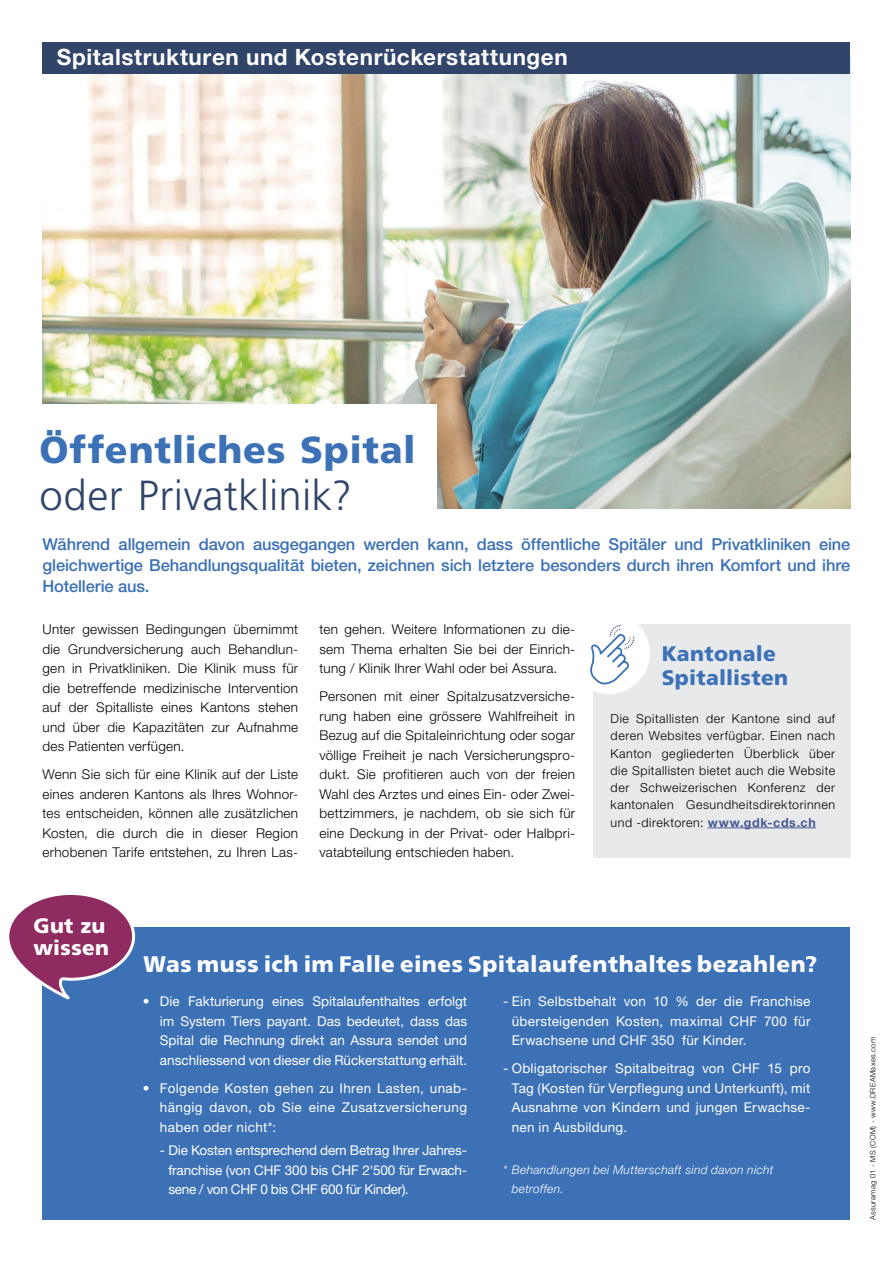
<style>
.page{position:relative;width:893px;height:1263px;background:#fff}
.page>*{position:absolute;margin:0;border:0;box-sizing:border-box;transform-origin:0 0}
.t1{font:300 42px "Frutiger";letter-spacing:.01em;color:#304569}
.t2{font:900 37.5px "Frutiger";letter-spacing:.02em;color:#3c71b6}
.t3{font:900 22.5px "Frutiger";letter-spacing:.02em;color:#fff}
.t4{font:700 22.5px "Helvetica Neue LT Std";letter-spacing:.03em;color:#fff}
.t5{font:900 21px/24px "Frutiger";letter-spacing:.015em;color:#3c71b6}
.t6{font:900 20.85px/22px "Frutiger";letter-spacing:.02em;color:#fff}
.t7{font:500 16.5px/21px "Helvetica Neue LT Std";letter-spacing:-.005em;color:#3c71b6;text-align:justify}
.t8{font:300 13.5px/19.5px "Helvetica Neue LT Std";letter-spacing:.02em;color:#000;text-align:justify}
.t9{font:13.5px/19.5px "Helvetica Neue LT Std";letter-spacing:.015em;color:#fff;text-align:justify}
.t10{font:300 12.45px/17.2px "Helvetica Neue LT Std";letter-spacing:.04em;color:#000;text-align:justify}
.t11{font:italic 300 12px/19.5px "Helvetica Neue LT Std";letter-spacing:.025em;color:#fff}
.t12{font:300 7.5px "Helvetica Neue LT Std";letter-spacing:.045em;color:#000}
.s1{font-weight:700;color:#465792}
</style>
<div class="page">
<img style="left:43px;top:74px;width:807px;height:435px">
<div style="left:593px;top:624px;width:257px;height:234px;background:#e8e9eb"></div>
<hr style="left:892px;top:1084px;width:1px;height:179px;background:#304569">
<div style="left:0;top:404px;width:437px;height:136px;background:#fff"></div>
<div style="left:43px;top:43px;width:807px;height:31px;background:#304569"></div>
<div style="left:43px;top:927px;width:807px;height:293px;background:#3c71b6"></div>
<svg style="left:590px;top:624px;width:60px;height:70px"></svg>
<hr style="left:708px;top:827px;width:108px;height:1px;background:#465792">
<svg style="left:9px;top:895px;width:127px;height:107px"></svg>
<h3 class="t4" style="left:57px;top:43px;width:512px">Spitalstrukturen und Kostenrückerstattungen</h3>
<h2 class="t2" style="left:39px;top:428px;width:378px">Öffentliches Spital</h2>
<h1 class="t1" style="left:39px;top:472px;width:314px">oder Privatklinik?</h1>
<p class="t7" style="left:43px;top:534px;width:809px">Während allgemein davon ausgegangen werden kann, dass öffentliche Spitäler und Privatkliniken eine gleichwertige Behandlungsqualität bieten, zeichnen sich letztere besonders durch ihren Komfort und ihre Hotellerie aus.</p>
<p class="t8" style="left:43px;top:619px;width:257px">Unter gewissen Bedingungen übernimmt die Grundversicherung auch Behandlun&shy;gen in Privatkliniken. Die Klinik muss für die betreffende medizinische Intervention auf der Spitalliste eines Kantons stehen und über die Kapazitäten zur Aufnahme des Patienten verfügen.</p>
<p class="t8" style="left:43px;top:764px;width:257px">Wenn Sie sich für eine Klinik auf der Liste eines anderen Kantons als Ihres Wohnor&shy;tes entscheiden, können alle zusätzlichen Kosten, die durch die in dieser Region erhobenen Tarife entstehen, zu Ihren Las-</p>
<p class="t8" style="left:319px;top:619px;width:257px">ten gehen. Weitere Informationen zu die&shy;sem Thema erhalten Sie bei der Einrich&shy;tung / Klinik Ihrer Wahl oder bei Assura.</p>
<p class="t8" style="left:319px;top:686px;width:257px">Personen mit einer Spitalzusatzversiche&shy;rung haben eine grössere Wahlfreiheit in Bezug auf die Spitaleinrichtung oder sogar völlige Freiheit je nach Versicherungspro&shy;dukt. Sie profitieren auch von der freien Wahl des Arztes und eines Ein- oder Zwei&shy;bettzimmers, je nachdem, ob sie sich für eine Deckung in der Privat- oder Halbpri&shy;vatabteilung entschieden haben.</p>
<h3 class="t5" style="left:662px;top:641px;width:128px">Kantonale<br>Spitallisten</h3>
<p class="t10" style="left:611px;top:710px;width:226px">Die Spitallisten der Kantone sind auf deren Websites verfügbar. Einen nach Kanton gegliederten Überblick über die Spitallisten bietet auch die Website der Schweizerischen Konferenz der kantonalen Gesundheitsdirektorinnen und -direktoren: <span class="s1">www.gdk-cds.ch</span></p>
<h3 class="t6" style="left:33px;top:914px;width:77px">Gut zu wissen</h3>
<h3 class="t3" style="left:144px;top:951px;width:675px">Was muss ich im Falle eines Spitalaufenthaltes bezahlen?</h3>
<p class="t9" style="left:160px;top:991px;width:309px;text-indent:-17px">• Die Fakturierung eines Spitalaufenthaltes erfolgt im System Tiers payant. Das bedeutet, dass das Spital die Rechnung direkt an Assura sendet und anschliessend von dieser die Rückerstattung erhält.</p>
<p class="t9" style="left:160px;top:1078px;width:309px;text-indent:-17px">• Folgende Kosten gehen zu Ihren Lasten, unab&shy;hängig davon, ob Sie eine Zusatzversicherung haben oder nicht*:</p>
<p class="t9" style="left:168px;top:1141px;width:300px;text-indent:-9px">- Die Kosten entsprechend dem Betrag Ihrer Jahres&shy;franchise (von CHF 300 bis CHF 2'500 für Erwach&shy;sene / von CHF 0 bis CHF 600 für Kinder).</p>
<p class="t9" style="left:512px;top:991px;width:300px;text-indent:-9px">- Ein Selbstbehalt von 10 % der die Franchise übersteigenden Kosten, maximal CHF 700 für Erwachsene und CHF 350 für Kinder.</p>
<p class="t9" style="left:512px;top:1058px;width:300px;text-indent:-9px">- Obligatorischer Spitalbeitrag von CHF 15 pro Tag (Kosten für Verpflegung und Unterkunft), mit Ausnahme von Kindern und jungen Erwachse&shy;nen in Ausbildung.</p>
<p class="t11" style="left:512px;top:1159px;width:263px;text-indent:-9px">* Behandlungen bei Mutterschaft sind davon nicht betroffen.</p>
<p class="t12" style="left:868px;top:1220px;width:184px;rotate:-90deg">Assuramag 01 ‑ MS (COM) - www.DREAMaxes.com</p>
</div>
